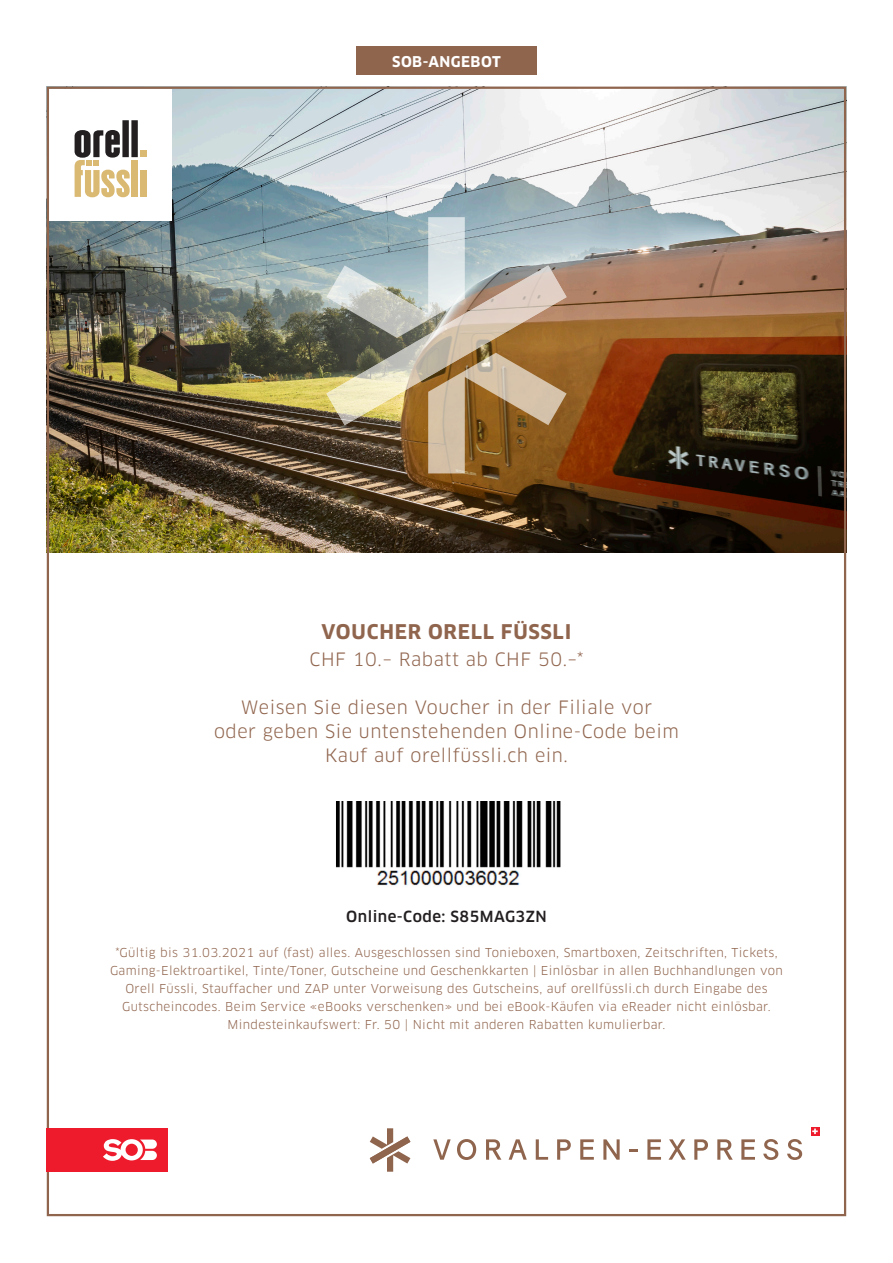
<style>
.page{position:relative;width:893px;height:1263px;background:#fff}
.page>*{position:absolute;margin:0;border:0;box-sizing:border-box;transform-origin:0 0}
.t1{font:700 19.8px "Clan Pro";letter-spacing:.04em;color:#90654e}
.t2{font:18px/24px "Clan Pro";letter-spacing:.03em;color:#90654e;text-align:center}
.t3{font:500 15px "Clan Pro";letter-spacing:.03em;color:#231f20}
.t4{font:700 14.55px "Clan Pro";letter-spacing:.03em;color:#fff}
.t5{font:12px/18px "Clan Pro";letter-spacing:.03em;color:#90654e;text-align:center}
</style>
<div class="page">
<img style="left:50px;top:90px;width:793px;height:463px">
<div style="left:49px;top:89px;width:123px;height:131px;background:#fff"></div>
<div style="left:122px;top:120px;width:7px;height:37px;background:#231f20"></div>
<div style="left:131px;top:120px;width:7px;height:37px;background:#231f20"></div>
<div style="left:140px;top:151px;width:7px;height:6px;background:#dab973"></div>
<div style="left:131px;top:160px;width:7px;height:37px;background:#dab973"></div>
<div style="left:140px;top:170px;width:7px;height:27px;background:#dab973"></div>
<svg style="left:75px;top:130px;width:55px;height:67px"></svg>
<div style="left:47px;top:1128px;width:121px;height:44px;background:#ee1b2d"></div>
<svg style="left:103px;top:1139px;width:54px;height:22px"></svg>
<img style="left:326px;top:217px;width:241px;height:256px">
<div style="left:356px;top:47px;width:181px;height:28px;background:#90654e"></div>
<img style="left:336px;top:801px;width:225px;height:85px">
<svg style="left:433px;top:1139px;width:18px;height:21px"></svg>
<svg style="left:457px;top:1139px;width:19px;height:21px"></svg>
<svg style="left:486px;top:1139px;width:15px;height:21px"></svg>
<svg style="left:509px;top:1139px;width:18px;height:21px"></svg>
<svg style="left:536px;top:1139px;width:12px;height:21px"></svg>
<svg style="left:557px;top:1139px;width:14px;height:21px"></svg>
<svg style="left:580px;top:1139px;width:14px;height:21px"></svg>
<svg style="left:603px;top:1139px;width:17px;height:21px"></svg>
<svg style="left:629px;top:1149px;width:8px;height:2px"></svg>
<svg style="left:647px;top:1139px;width:14px;height:21px"></svg>
<svg style="left:668px;top:1139px;width:18px;height:21px"></svg>
<svg style="left:694px;top:1139px;width:14px;height:21px"></svg>
<svg style="left:717px;top:1139px;width:16px;height:21px"></svg>
<svg style="left:741px;top:1139px;width:14px;height:21px"></svg>
<svg style="left:787px;top:1139px;width:15px;height:21px"></svg>
<svg style="left:763px;top:1139px;width:15px;height:21px"></svg>
<div style="left:811px;top:1127px;width:8px;height:9px;background:#ee1b2d"></div>
<svg style="left:370px;top:1128px;width:40px;height:44px"></svg>
<svg style="left:812px;top:1128px;width:6px;height:6px"></svg>
<p class="t4" style="left:392px;top:53px;width:110px">SOB-ANGEBOT</p>
<p class="t1" style="left:322px;top:620px;width:251px">VOUCHER ORELL FÜSSLI</p>
<p class="t2" style="left:310px;top:647px;width:275px">CHF 10.– Rabatt ab CHF 50.–*</p>
<p class="t2" style="left:241px;top:695px;width:413px">Weisen Sie diesen Voucher in der Filiale vor</p>
<p class="t2" style="left:214px;top:719px;width:466px">oder geben Sie untenstehenden Online-Code beim<br>Kauf auf orellfüssli.ch ein.</p>
<p class="t3" style="left:346px;top:908px;width:202px">Online-Code: S85MAG3ZN</p>
<p class="t5" style="left:110px;top:943px;width:674px">*Gültig bis 31.03.2021 auf (fast) alles. Ausgeschlossen sind Tonieboxen, Smartboxen, Zeitschriften, Tickets,<br>Gaming-Elektroartikel, Tinte/Toner, Gutscheine und Geschenkkarten | Einlösbar in allen Buchhandlungen von<br>Orell Füssli, Stauffacher und ZAP unter Vorweisung des Gutscheins, auf orellfüssli.ch durch Eingabe des</p>
<p class="t5" style="left:122px;top:997px;width:650px">Gutscheincodes. Beim Service «eBooks verschenken» und bei eBook-Käufen via eReader nicht einlösbar.</p>
<p class="t5" style="left:227px;top:1015px;width:439px">Mindesteinkaufswert: Fr. 50 | Nicht mit anderen Rabatten kumulierbar.</p>
</div>
